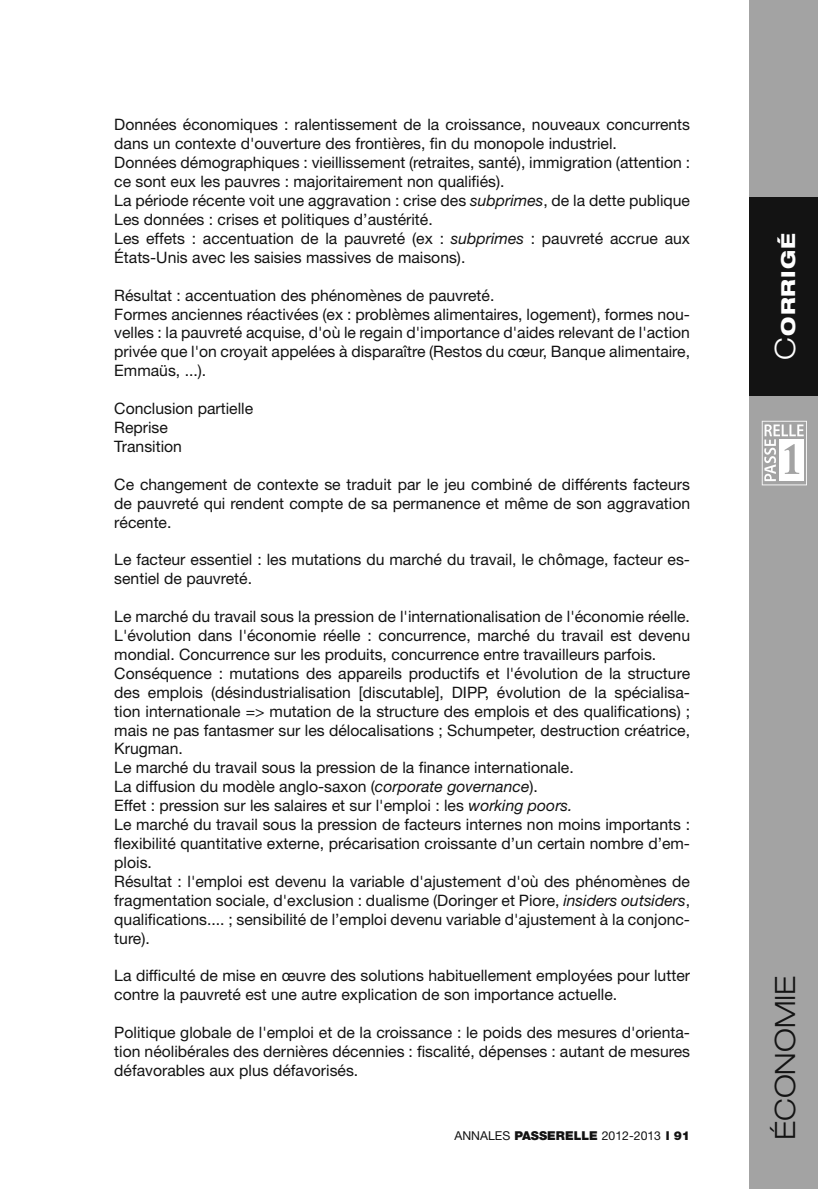
<style>
.page{position:relative;width:818px;height:1189px;background:#fff}
.page>*{position:absolute;margin:0;border:0;box-sizing:border-box;transform-origin:0 0}
.t1{font:300 expanded 28px "Helvetica Neue";color:#131313}
.t2{font:800 expanded 19.25px "Helvetica Neue";letter-spacing:.05em;color:#fff}
.t3{font:15.75px/18.9px "Helvetica Neue";color:#131313}
.t4{font:12.25px "Helvetica Neue";color:#131313}
.s1{font-style:italic}
.s2{font-weight:900}
.s3{font-weight:300;font-size:28px}
</style>
<div class="page">
<div style="left:749px;top:0;width:68px;height:1188px;background:#a3a3a3"></div>
<div style="left:749px;top:197px;width:68px;height:199px;background:#131313"></div>
<svg style="left:761px;top:421px;width:45px;height:64px"></svg>
<p class="t3" style="left:114px;top:115px;width:577px">Données économiques : ralentissement de la croissance, nouveaux concurrents dans un contexte d'ouverture des frontières, fin du monopole industriel.<br>Données démographiques : vieillissement (retraites, santé), immigration (attention : ce sont eux les pauvres : majoritairement non qualifiés).<br>La période récente voit une aggravation : crise des <span class="s1">subprimes</span>, de la dette publique Les données : crises et politiques d’austérité.<br>Les effets : accentuation de la pauvreté (ex : <span class="s1">subprimes</span> : pauvreté accrue aux États-Unis avec les saisies massives de maisons).</p>
<p class="t3" style="left:114px;top:285px;width:577px">Résultat : accentuation des phénomènes de pauvreté.<br>Formes anciennes réactivées (ex : problèmes alimentaires, logement), formes nou&shy;velles : la pauvreté acquise, d'où le regain d'importance d'aides relevant de l'action privée que l'on croyait appelées à disparaître (Restos du cœur, Banque alimentaire, Emmaüs, ...).</p>
<p class="t3" style="left:114px;top:399px;width:140px">Conclusion partielle<br>Reprise<br>Transition</p>
<p class="t3" style="left:114px;top:474px;width:577px;text-align:justify">Ce changement de contexte se traduit par le jeu combiné de différents facteurs de pauvreté qui rendent compte de sa permanence et même de son aggravation récente.</p>
<p class="t3" style="left:114px;top:550px;width:577px">Le facteur essentiel : les mutations du marché du travail, le chômage, facteur es&shy;sentiel de pauvreté.</p>
<p class="t3" style="left:114px;top:607px;width:577px">Le marché du travail sous la pression de l'internationalisation de l'économie réelle.<br>L'évolution dans l'économie réelle : concurrence, marché du travail est devenu mondial. Concurrence sur les produits, concurrence entre travailleurs parfois.<br>Conséquence : mutations des appareils productifs et l'évolution de la structure des emplois (désindustrialisation [discutable], DIPP, évolution de la spécialisa&shy;tion internationale =&gt; mutation de la structure des emplois et des qualifications) ; mais ne pas fantasmer sur les délocalisations ; Schumpeter, destruction créatrice, Krugman.<br>Le marché du travail sous la pression de la finance internationale.<br>La diffusion du modèle anglo-saxon (<span class="s1">corporate governance</span>).<br>Effet : pression sur les salaires et sur l'emploi : les <span class="s1">working poors.<br></span>Le marché du travail sous la pression de facteurs internes non moins importants : flexibilité quantitative externe, précarisation croissante d’un certain nombre d’em&shy;plois.<br>Résultat : l'emploi est devenu la variable d'ajustement d'où des phénomènes de fragmentation sociale, d'exclusion : dualisme (Doringer et Piore, <span class="s1">insiders outsiders</span>, qualifications.... ; sensibilité de l’emploi devenu variable d'ajustement à la conjonc&shy;ture).</p>
<p class="t3" style="left:114px;top:966px;width:577px">La difficulté de mise en œuvre des solutions habituellement employées pour lutter contre la pauvreté est une autre explication de son importance actuelle.</p>
<p class="t3" style="left:114px;top:1022px;width:577px;text-align:justify">Politique globale de l'emploi et de la croissance : le poids des mesures d'orienta&shy;tion néolibérales des dernières décennies : fiscalité, dépenses : autant de mesures défavorables aux plus défavorisés.</p>
<p class="t4" style="left:454px;top:1128px;width:237px">ANNALES <span class="s2">PASSERELLE</span> 2012-2013 <span class="s2">l 91</span></p>
<p class="t2" style="left:776px;top:360px;width:128px;rotate:-90deg"><span class="s3">c</span>orrigé</p>
<h1 class="t1" style="left:768px;top:1140px;width:164px;rotate:-90deg">économie</h1>
</div>
